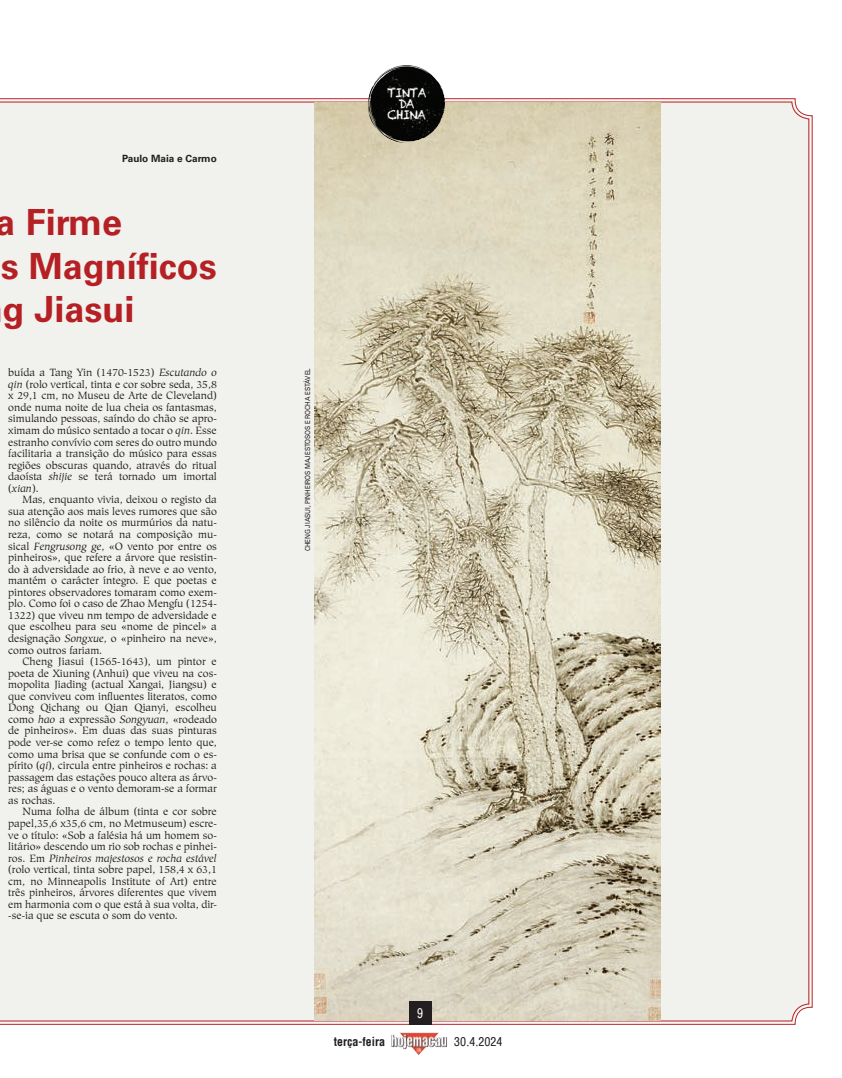
<style>
.page{position:relative;width:842px;height:1078px;background:#fff}
.page>*{position:absolute;margin:0;border:0;box-sizing:border-box;transform-origin:0 0}
.Título-Via{font:700 36px/43.2px "Univers LT Std";color:#b52024}
.Numeração-Via{font:13.2px "Arena Condensed";color:#fff;scale:.91 1}
.t1{font:12.5px/10.9px "Chalkduster";letter-spacing:-.05em;color:#fff;text-align:center;scale:.94 1}
.t2{font:700 condensed 12px "Arena";color:#231f20}
.t3{font:12px "Arena Condensed";color:#231f20}
.t4{font:10.5px/11.6px "Hiroshige Std";color:#231f20;text-align:justify}
.Autor-Via{font:700 10px "Univers LT Std";color:#231f20}
.Créditos-Via{font:7px "Univers LT Std";letter-spacing:-.01em;color:#231f20;scale:.9 1}
.s1{font-style:italic}
</style>
<div class="page">
<div style="left:0;top:102px;width:809px;height:919px;background:#f1f1ed"></div>
<img style="left:391px;top:1032px;width:56px;height:23px">
<img style="left:314px;top:102px;width:346px;height:918px">
<img style="left:368px;top:65px;width:77px;height:77px">
<div style="left:409px;top:1001px;width:22px;height:23px;background:#231f20"></div>
<p class="Autor-Via" style="left:122px;top:153px;width:96px">Paulo Maia e Carmo</p>
<p class="Título-Via" style="left:-4px;top:201px;width:128px">a Firme</p>
<p class="Título-Via" style="left:1px;top:245px;width:217px">s Magníficos g Jiasui</p>
<p class="t4" style="left:8px;top:367px;width:210px">buída a Tang Yin (1470-1523) <span class="s1">Escutando o qin</span> (rolo vertical, tinta e cor sobre seda, 35,8 x 29,1 cm, no Museu de Arte de Cleveland) onde numa noite de lua cheia os fantasmas, simulando pessoas, saíndo do chão se apro&shy;ximam do músico sentado a tocar o <span class="s1">qin</span>. Esse estranho convívio com seres do outro mundo facilitaria a transição do músico para essas regiões obscuras quando, através do ritual daoísta <span class="s1">shijie</span> se terá tornado um imortal (<span class="s1">xian</span>).</p>
<p class="t4" style="left:8px;top:494px;width:210px;text-indent:14px">Mas, enquanto vivia, deixou o registo da sua atenção aos mais leves rumores que são no silêncio da noite os murmúrios da natu&shy;reza, como se notará na composição mu&shy;sical <span class="s1">Fengrusong ge</span>, «O vento por entre os pinheiros», que refere a árvore que resistin&shy;do à adversidade ao frio, à neve e ao vento, mantém o carácter íntegro. E que poetas e pintores observadores tomaram como exem&shy;plo. Como foi o caso de Zhao Mengfu (1254- 1322) que viveu nm tempo de adversidade e que escolheu para seu «nome de pincel» a designação <span class="s1">Songxue</span>, o «pinheiro na neve», como outros fariam.</p>
<p class="t4" style="left:8px;top:655px;width:210px;text-indent:14px">Cheng Jiasui (1565-1643), um pintor e poeta de Xiuning (Anhui) que viveu na cos&shy;mopolita Jiading (actual Xangai, Jiangsu) e que conviveu com influentes literatos, como Dong Qichang ou Qian Qianyi, escolheu como <span class="s1">hao</span> a expressão <span class="s1">Songyuan</span>, «rodeado de pinheiros». Em duas das suas pinturas pode ver-se como refez o tempo lento que, como uma brisa que se confunde com o es&shy;pírito (<span class="s1">qi</span>), circula entre pinheiros e rochas: a passagem das estações pouco altera as árvo&shy;res; as águas e o vento demoram-se a formar as rochas.</p>
<p class="t4" style="left:8px;top:806px;width:210px;text-indent:14px">Numa folha de álbum (tinta e cor sobre papel,35,6 x35,6 cm, no Metmuseum) escre&shy;ve o título: «Sob a falésia há um homem so&shy;litário» descendo um rio sob rochas e pinhei&shy;ros. Em <span class="s1">Pinheiros majestosos e rocha estável </span>(rolo vertical, tinta sobre papel, 158,4 x 63,1 cm, no Minneapolis Institute of Art) entre três pinheiros, árvores diferentes que vivem em harmonia com o que está à sua volta, dir--se-ia que se escuta o som do vento.</p>
<p class="t1" style="left:387px;top:87px;width:43px">TINTA<br>DA<br>CHINA</p>
<p class="Créditos-Via" style="left:304px;top:551px;width:205px;rotate:-90deg">CHENG JIASUI, PINHEIROS MAJESTOSOS E ROCHA ESTÁVEL</p>
<p class="Numeração-Via" style="left:417px;top:1005px;width:8px">9</p>
<p class="t2" style="left:334px;top:1034px;width:53px">terça-feira</p>
<p class="t3" style="left:454px;top:1034px;width:50px">30.4.2024</p>
</div>
